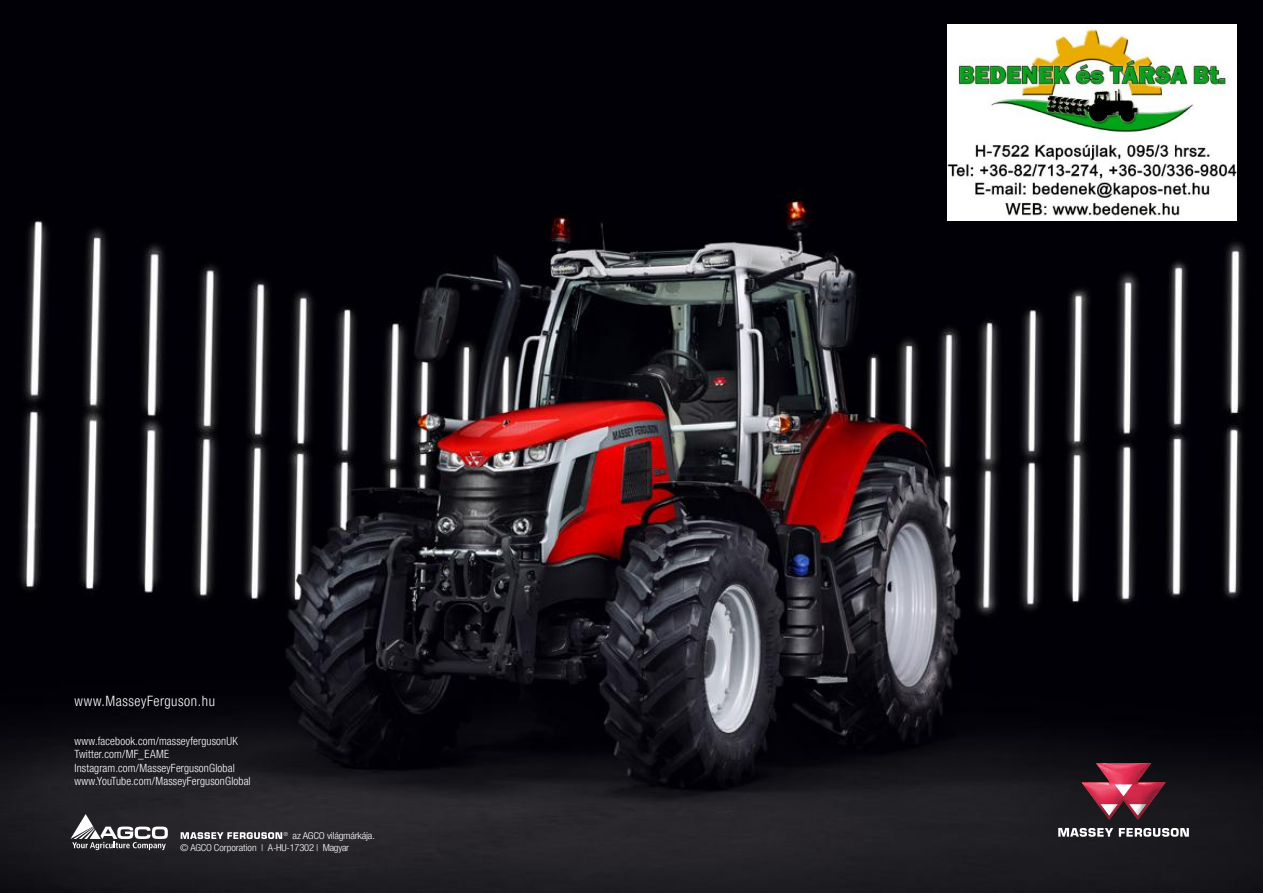
<style>
.page{position:relative;width:1263px;height:893px;background:#fff}
.page>*{position:absolute;margin:0;border:0;box-sizing:border-box;transform-origin:0 0}
.t1{font:300 condensed 14.25px "Helvetica Neue LTW1 G";letter-spacing:.04em;color:#fff}
.t2{font:300 condensed 11.25px/13.5px "Helvetica Neue LTW1 G";letter-spacing:.01em;color:#fff}
.t3{font:300 condensed 9.6px "Helvetica Neue LTW1 G";letter-spacing:-.02em;color:#fff;scale:1.1 1}
.t4{font:300 condensed 9.6px "Helvetica Neue LTW1 G";letter-spacing:-.02em;color:#fff;scale:1.13 1}
</style>
<div class="page">
<img style="left:0;top:0;width:1263px;height:893px">
<svg style="left:1058px;top:828px;width:55px;height:9px"></svg>
<svg style="left:1119px;top:828px;width:70px;height:9px"></svg>
<svg style="left:1081px;top:763px;width:84px;height:57px;background:#803444"></svg>
<svg style="left:70px;top:814px;width:98px;height:36px"></svg>
<svg style="left:181px;top:832px;width:101px;height:7px"></svg>
<img style="left:947px;top:24px;width:290px;height:196px">
<p class="t1" style="left:74px;top:692px;width:142px">www.MasseyFerguson.hu</p>
<p class="t2" style="left:74px;top:734px;width:178px">www.facebook.com/masseyfergusonUK Twitter.com/MF_EAME Instagram.com/MasseyFergusonGlobal www.YouTube.com/MasseyFergusonGlobal</p>
<p class="t4" style="left:284px;top:830px;width:82px"><sup>®</sup> az AGCO világmárkája.</p>
<p class="t3" style="left:180px;top:842px;width:155px">© AGCO Corporation | A-HU-17302 | Magyar</p>
</div>
